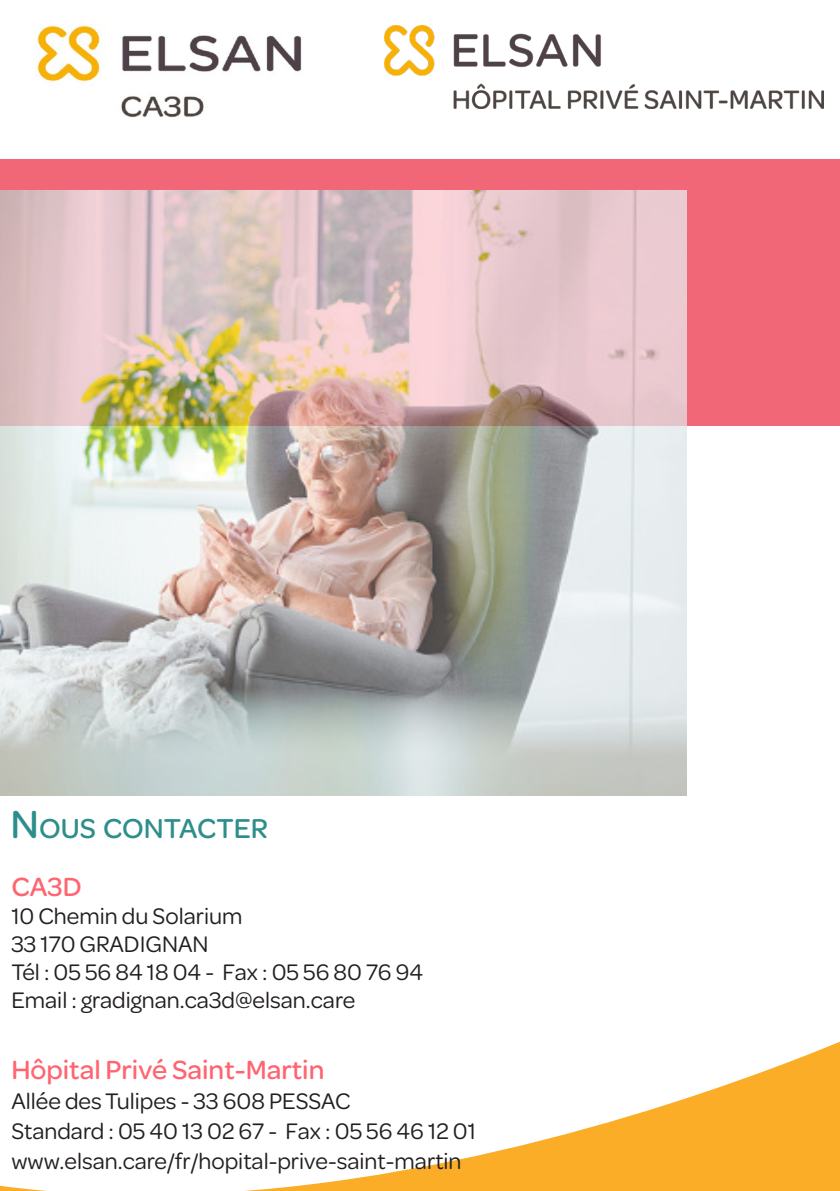
<style>
.page{position:relative;width:840px;height:1191px;background:#fff}
.page>*{position:absolute;margin:0;border:0;box-sizing:border-box;transform-origin:0 0}
.t1{font:500 29.2px "Omnes";color:#2d8e8b}
.t2{font:500 28px "Omnes";color:#ff6571}
.t3{font:24px "Omnes";color:#231f20}
.s1{font-size:41.8px}
</style>
<div class="page">
<svg style="left:0;top:737px;width:839px;height:454px"></svg>
<div style="left:0;top:159px;width:839px;height:266px;background:#f16777"></div>
<img style="left:0;top:190px;width:686px;height:605px">
<img style="left:37px;top:25px;width:265px;height:93px">
<img style="left:384px;top:26px;width:439px;height:83px">
<p class="t1" style="left:11px;top:808px;width:259px"><span class="s1">N</span> OUS CONTACTER</p>
<p class="t2" style="left:11px;top:867px;width:72px">CA3D</p>
<p class="t3" style="left:11px;top:900px;width:232px">10 Chemin du Solarium</p>
<p class="t3" style="left:11px;top:928px;width:198px">33 170 GRADIGNAN</p>
<p class="t3" style="left:11px;top:956px;width:413px">Tél : 05 56 84 18 04 - Fax : 05 56 80 76 94</p>
<p class="t3" style="left:11px;top:984px;width:345px">Email : gradignan.ca3d@elsan.care</p>
<p class="t2" style="left:11px;top:1051px;width:314px">Hôpital Privé Saint-Martin</p>
<p class="t3" style="left:11px;top:1085px;width:340px">Allée des Tulipes - 33 608 PESSAC</p>
<p class="t3" style="left:11px;top:1115px;width:466px">Standard : 05 40 13 02 67 - Fax : 05 56 46 12 01</p>
<p class="t3" style="left:11px;top:1145px;width:451px">www.elsan.care/fr/hopital-prive-saint-martin</p>
</div>
